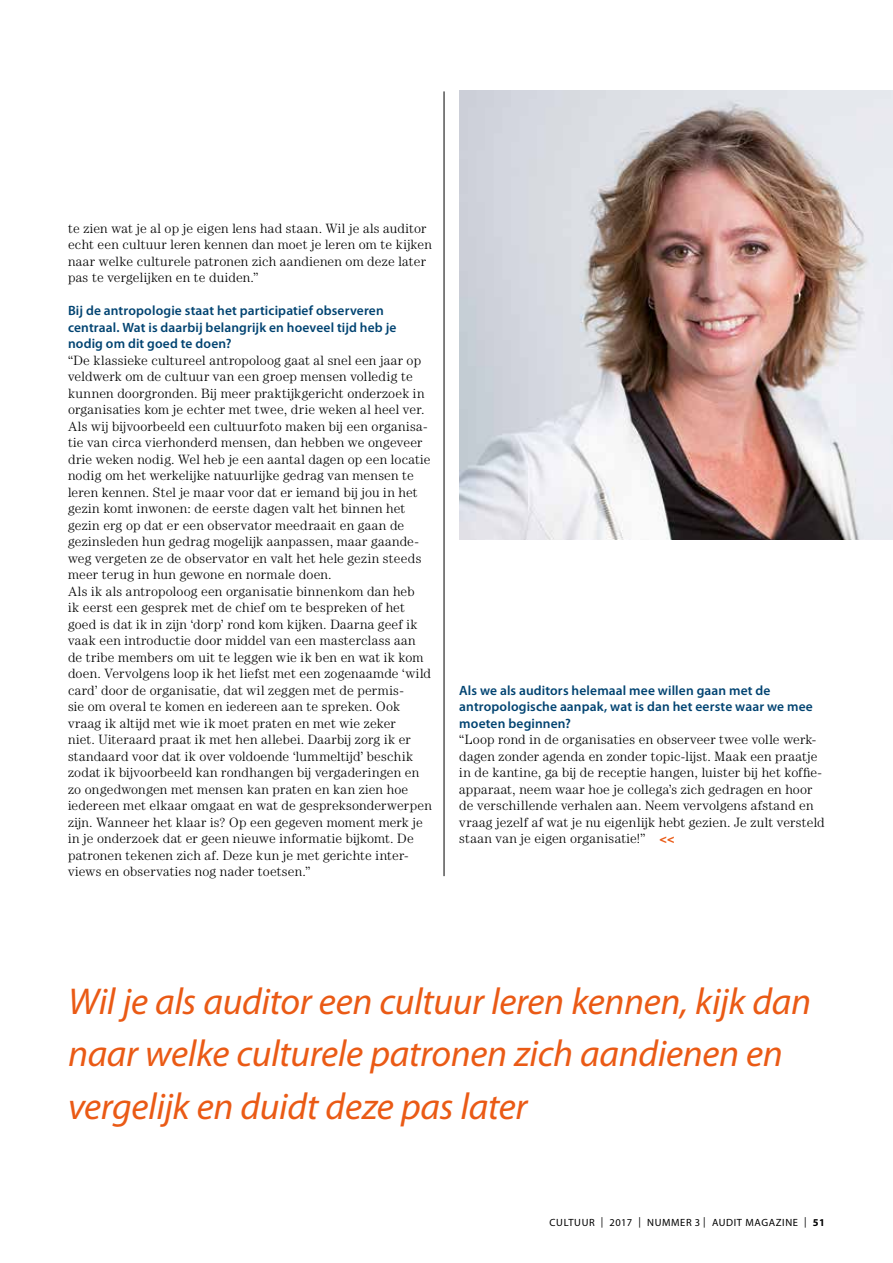
<style>
.page{position:relative;width:893px;height:1263px;background:#fff}
.page>*{position:absolute;margin:0;border:0;box-sizing:border-box;transform-origin:0 0}
.t1{font:italic 37.5px/52.5px "Myriad Pro";letter-spacing:-.01em;color:#ea5a15}
.t2{font:300 13.5px/16.5px "Century LT";letter-spacing:.01em;color:#000}
.t3{font:600 13.5px/16.5px "Myriad Pro";letter-spacing:.01em;color:#004371}
.t4{font:10.5px "Myriad Pro";letter-spacing:.06em;color:#000}
.s1{font-weight:900;color:#ea5a15}
.s2{font-weight:700}
</style>
<div class="page">
<hr style="left:444px;top:91px;width:1px;height:785px;background:#000">
<img style="left:459px;top:90px;width:434px;height:450px">
<p class="t2" style="left:68px;top:219px;width:365px">te zien wat je al op je eigen lens had staan. Wil je als auditor echt een cultuur leren kennen dan moet je leren om te kijken naar welke culturele patronen zich aandienen om deze later pas te vergelijken en te duiden.”</p>
<p class="t3" style="left:68px;top:302px;width:330px">Bij de antropologie staat het participatief observeren centraal. Wat is daarbij belangrijk en hoeveel tijd heb je nodig om dit goed te doen?</p>
<p class="t2" style="left:68px;top:351px;width:365px">“De klassieke cultureel antropoloog gaat al snel een jaar op veldwerk om de cultuur van een groep mensen volledig te kunnen doorgronden. Bij meer praktijkgericht onderzoek in organisaties kom je echter met twee, drie weken al heel ver.<br>Als wij bijvoorbeeld een cultuurfoto maken bij een organisa&shy;tie van circa vierhonderd mensen, dan hebben we ongeveer drie weken nodig. Wel heb je een aantal dagen op een locatie nodig om het werkelijke natuurlijke gedrag van mensen te leren kennen. Stel je maar voor dat er iemand bij jou in het gezin komt inwonen: de eerste dagen valt het binnen het gezin erg op dat er een observator meedraait en gaan de gezinsleden hun gedrag mogelijk aanpassen, maar gaande&shy;weg vergeten ze de observator en valt het hele gezin steeds meer terug in hun gewone en normale doen.<br>Als ik als antropoloog een organisatie binnenkom dan heb<br>ik eerst een gesprek met de chief om te bespreken of het goed is dat ik in zijn ‘dorp’ rond kom kijken. Daarna geef ik vaak een introductie door middel van een masterclass aan de tribe members om uit te leggen wie ik ben en wat ik kom doen. Vervolgens loop ik het liefst met een zogenaamde ‘wild card’ door de organisatie, dat wil zeggen met de permis-<br>sie om overal te komen en iedereen aan te spreken. Ook vraag ik altijd met wie ik moet praten en met wie zeker<br>niet. Uiteraard praat ik met hen allebei. Daarbij zorg ik er standaard voor dat ik over voldoende ‘lummeltijd’ beschik zodat ik bijvoorbeeld kan rondhangen bij vergaderingen en zo ongedwongen met mensen kan praten en kan zien hoe iedereen met elkaar omgaat en wat de gespreksonderwerpen zijn. Wanneer het klaar is? Op een gegeven moment merk je in je onderzoek dat er geen nieuwe informatie bijkomt. De patronen tekenen zich af. Deze kun je met gerichte inter&shy;views en observaties nog nader toetsen.”</p>
<p class="t3" style="left:459px;top:681px;width:355px">Als we als auditors helemaal mee willen gaan met de antropologische aanpak, wat is dan het eerste waar we mee moeten beginnen?</p>
<p class="t2" style="left:459px;top:731px;width:367px">“Loop rond in de organisaties en observeer twee volle werk&shy;dagen zonder agenda en zonder topic-lijst. Maak een praatje in de kantine, ga bij de receptie hangen, luister bij het koffie&shy;apparaat, neem waar hoe je collega’s zich gedragen en hoor de verschillende verhalen aan. Neem vervolgens afstand en vraag jezelf af wat je nu eigenlijk hebt gezien. Je zult versteld staan van je eigen organisatie!” <span class="s1">&lt;&lt;</span></p>
<h1 class="t1" style="left:68px;top:974px;width:745px">Wil je als auditor een cultuur leren kennen, kijk dan naar welke culturele patronen zich aandienen en vergelijk en duidt deze pas later</h1>
<p class="t4" style="left:550px;top:1216px;width:277px">CULTUUR | 2017 | NUMMER 3 | AUDIT MAGAZINE | <span class="s2">51</span></p>
</div>
